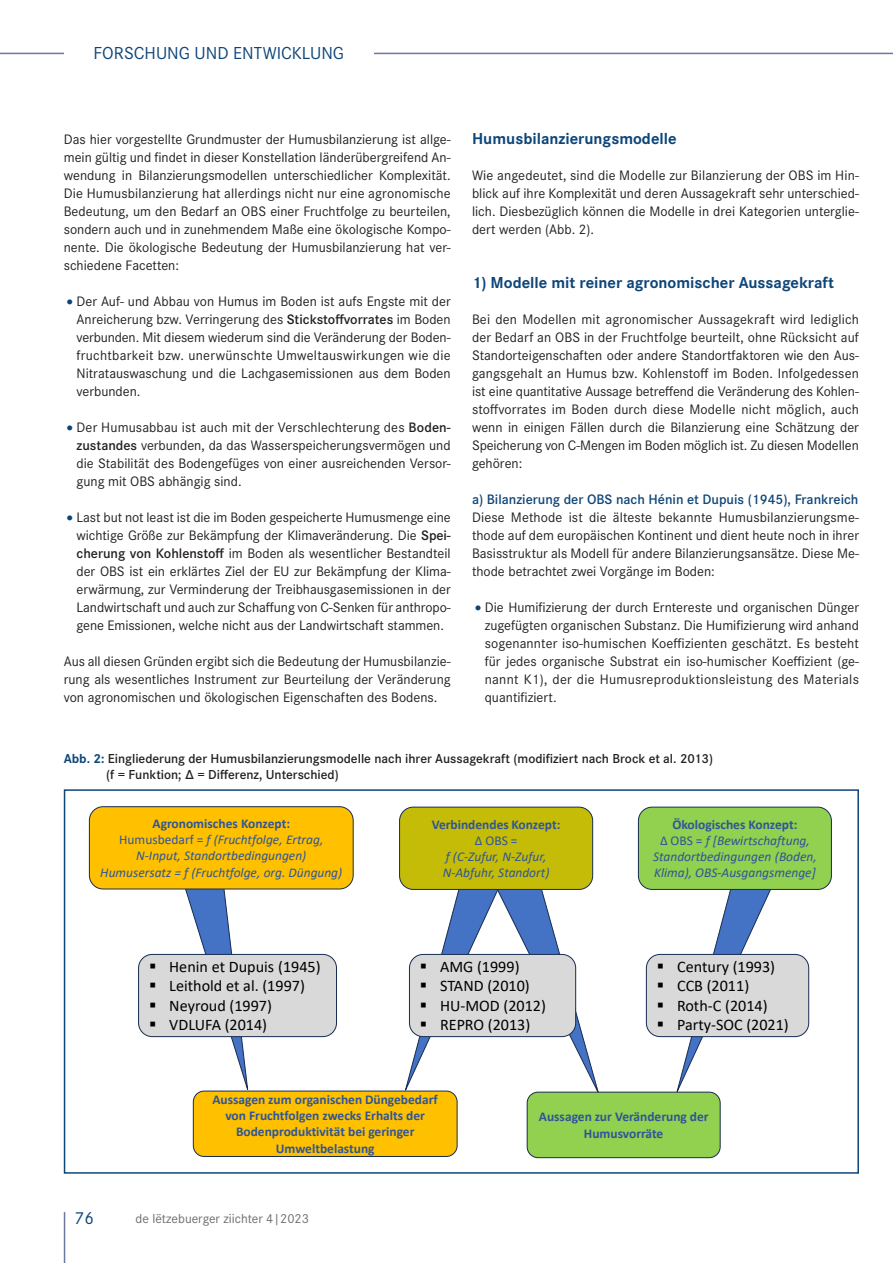
<style>
.page{position:relative;width:893px;height:1263px;background:#fff}
.page>*{position:absolute;margin:0;border:0;box-sizing:border-box;transform-origin:0 0}
.t1{font:18px "Corporate S";color:#0e4578}
.t2{font:700 16.5px "Corporate S";color:#0e4578}
.t3{font:16.2px "Calibri";color:#000}
.t4{font:14.25px/18px "Corporate S";color:#231f20;text-align:justify}
.t5{font:600 14.25px "Corporate S";color:#0e4578}
.t6{font:italic 13.5px/16.2px "Calibri";color:#2f5597;text-align:center}
.t7{font:700 13.5px/16.2px "Calibri";color:#2f5597;text-align:center}
.t8{font:600 13.5px/16.2px "Corporate S";color:#231f20}
.t9{font:13.5px "Corporate S";color:#6c6d70}
.t10{font:13.5px "Calibri";color:#2f5597}
.s1{font-weight:800;font-size:18px;color:#0e4578}
.s2{font-weight:600}
.s3{font-weight:700;color:#0e4578}
.s4{font-weight:700;font-style:normal}
.s5{font-style:normal}
</style>
<div class="page">
<hr style="left:0;top:53px;width:893px;height:1px;background:#6d789f">
<hr style="left:64px;top:1212px;width:1px;height:51px;background:#6d789f">
<div style="left:94px;top:47px;width:250px;height:12px;background:#fff"></div>
<div style="left:64px;top:47px;width:30px;height:12px;background:#fff"></div>
<div style="left:344px;top:47px;width:30px;height:12px;background:#fff"></div>
<svg style="left:402px;top:859px;width:200px;height:243px"></svg>
<svg style="left:674px;top:890px;width:102px;height:210px"></svg>
<svg style="left:182px;top:889px;width:68px;height:209px"></svg>
<div style="left:399px;top:807px;width:194px;height:83px;background:#c5bc07;border:1px solid #172c51;border-radius:14px"></div>
<div style="left:89px;top:806px;width:265px;height:83px;background:#ffc000;border:1px solid #172c51;border-radius:14px"></div>
<div style="left:193px;top:1090px;width:265px;height:67px;background:#ffc000;border:1px solid #172c51;border-radius:11px"></div>
<div style="left:527px;top:1092px;width:193px;height:66px;background:#92d050;border-radius:11px"></div>
<div style="left:527px;top:1092px;width:194px;height:66px;border:1px solid #172c51;border-radius:11px"></div>
<div style="left:638px;top:807px;width:193px;height:82px;background:#92d050;border-radius:14px"></div>
<div style="left:638px;top:807px;width:194px;height:83px;border:1px solid #172c51;border-radius:14px"></div>
<div style="left:138px;top:954px;width:199px;height:83px;background:#d9d9d9;border:1px solid #172c51;border-radius:14px"></div>
<div style="left:409px;top:954px;width:167px;height:83px;background:#d9d9d9;border:1px solid #172c51;border-radius:14px"></div>
<div style="left:646px;top:954px;width:163px;height:82px;background:#d9d9d9;border-radius:14px"></div>
<div style="left:646px;top:954px;width:163px;height:83px;border:1px solid #172c51;border-radius:14px"></div>
<div style="left:64px;top:789px;width:795px;height:385px;border:2px solid #0e4578"></div>
<p class="t1" style="left:94px;top:42px;width:252px">FORSCHUNG UND ENTWICKLUNG</p>
<p class="t4" style="left:64px;top:130px;width:388px">Das hier vorgestellte Grundmuster der Humusbilanzierung ist allge&shy;mein gültig und findet in dieser Konstellation länderübergreifend An&shy;wendung in Bilanzierungsmodellen unterschiedlicher Komplexität.<br>Die Humusbilanzierung hat allerdings nicht nur eine agronomische Bedeutung, um den Bedarf an OBS einer Fruchtfolge zu beurteilen, sondern auch und in zunehmendem Maße eine ökologische Kompo&shy;nente. Die ökologische Bedeutung der Humusbilanzierung hat ver&shy;schiedene Facetten:</p>
<p class="t4" style="left:77px;top:292px;width:376px;text-indent:-13px"><span class="s1">•</span>Der Auf- und Abbau von Humus im Boden ist aufs Engste mit der Anreicherung bzw. Verringerung des <span class="s2">Stickstoffvorrates</span> im Boden verbunden. Mit diesem wiederum sind die Veränderung der Boden&shy;fruchtbarkeit bzw. unerwünschte Umweltauswirkungen wie die Nitratauswaschung und die Lachgasemissionen aus dem Boden verbunden.</p>
<p class="t4" style="left:77px;top:418px;width:376px;text-indent:-13px"><span class="s1">•</span>Der Humusabbau ist auch mit der Verschlechterung des <span class="s2">Boden&shy;zustandes</span> verbunden, da das Wasserspeicherungsvermögen und die Stabilität des Bodengefüges von einer ausreichenden Versor&shy;gung mit OBS abhängig sind.</p>
<p class="t4" style="left:77px;top:508px;width:376px;text-indent:-13px"><span class="s1">•</span>Last but not least ist die im Boden gespeicherte Humusmenge eine wichtige Größe zur Bekämpfung der Klimaveränderung. Die <span class="s2">Spei&shy;cherung von Kohlenstoff</span> im Boden als wesentlicher Bestandteil der OBS ist ein erklärtes Ziel der EU zur Bekämpfung der Klima&shy;erwärmung, zur Verminderung der Treibhausgasemissionen in der Landwirtschaft und auch zur Schaffung von C-Senken für anthropo&shy;gene Emissionen, welche nicht aus der Landwirtschaft stammen.</p>
<p class="t4" style="left:64px;top:652px;width:388px">Aus all diesen Gründen ergibt sich die Bedeutung der Humusbilanzie&shy;rung als wesentliches Instrument zur Beurteilung der Veränderung von agronomischen und ökologischen Eigenschaften des Bodens.</p>
<p class="t2" style="left:472px;top:127px;width:206px">Humusbilanzierungsmodelle</p>
<p class="t4" style="left:472px;top:166px;width:388px">Wie angedeutet, sind die Modelle zur Bilanzierung der OBS im Hin&shy;blick auf ihre Komplexität und deren Aussagekraft sehr unterschied&shy;lich. Diesbezüglich können die Modelle in drei Kategorien unterglie&shy;dert werden (Abb. 2).</p>
<p class="t2" style="left:472px;top:271px;width:364px">1) Modelle mit reiner agronomischer Aussagekraft</p>
<p class="t4" style="left:472px;top:310px;width:388px">Bei den Modellen mit agronomischer Aussagekraft wird lediglich der Bedarf an OBS in der Fruchtfolge beurteilt, ohne Rücksicht auf Standorteigenschaften oder andere Standortfaktoren wie den Aus&shy;gangsgehalt an Humus bzw. Kohlenstoff im Boden. Infolgedessen ist eine quantitative Aussage betreffend die Veränderung des Kohlen&shy;stoffvorrates im Boden durch diese Modelle nicht möglich, auch wenn in einigen Fällen durch die Bilanzierung eine Schätzung der Speicherung von C-Mengen im Boden möglich ist. Zu diesen Modellen gehören:</p>
<p class="t5" style="left:472px;top:490px;width:388px">a) Bilanzierung der OBS nach Hénin et Dupuis (1945), Frankreich</p>
<p class="t4" style="left:472px;top:508px;width:388px">Diese Methode ist die älteste bekannte Humusbilanzierungsme&shy;thode auf dem europäischen Kontinent und dient heute noch in ihrer Basisstruktur als Modell für andere Bilanzierungsansätze. Diese Me&shy;thode betrachtet zwei Vorgänge im Boden:</p>
<p class="t4" style="left:485px;top:598px;width:376px;text-indent:-13px"><span class="s1">•</span>Die Humifizierung der durch Erntereste und organischen Dünger zugefügten organischen Substanz. Die Humifizierung wird anhand sogenannter iso-humischen Koeffizienten geschätzt. Es besteht für jedes organische Substrat ein iso-humischer Koeffizient (ge&shy;nannt K1), der die Humusreproduktionsleistung des Materials quantifiziert.</p>
<p class="t8" style="left:106px;top:749px;width:608px;text-indent:-43px"><span class="s3">Abb. 2:</span> Eingliederung der Humusbilanzierungsmodelle nach ihrer Aussagekraft (modifiziert nach Brock et al. 2013) (f = Funktion; Δ = Differenz, Unterschied)</p>
<p class="t6" style="left:100px;top:815px;width:243px"><span class="s4">Agronomisches Konzept:<br></span><span class="s5">Humusbedarf =</span> f (Fruchtfolge, Ertrag, N-Input, Standortbedingungen)<br>Humusersatz = f (Fruchtfolge, org. Düngung)</p>
<p class="t3" style="left:149px;top:955px;width:173px">▪ Henin et Dupuis (1945)</p>
<p class="t3" style="left:149px;top:974px;width:157px">▪ Leithold et al. (1997)</p>
<p class="t3" style="left:149px;top:994px;width:124px">▪ Neyroud (1997)</p>
<p class="t3" style="left:149px;top:1013px;width:120px">▪ VDLUFA (2014)</p>
<p class="t7" style="left:432px;top:816px;width:130px">Verbindendes Konzept:</p>
<p class="t10" style="left:475px;top:831px;width:44px">Δ OBS =</p>
<p class="t6" style="left:443px;top:848px;width:108px;text-align:left">f (C-Zufur, N-Zufur,<br>N-Abfuhr, Standort)</p>
<p class="t3" style="left:420px;top:955px;width:101px">▪ AMG (1999)</p>
<p class="t3" style="left:420px;top:974px;width:111px">▪ STAND (2010)</p>
<p class="t3" style="left:420px;top:994px;width:128px">▪ HU-MOD (2012)</p>
<p class="t3" style="left:420px;top:1013px;width:112px">▪ REPRO (2013)</p>
<p class="t6" style="left:653px;top:815px;width:165px"><span class="s4">Ökologisches Konzept:<br></span><span class="s5">Δ OBS =</span> f [Bewirtschaftung,<br>Standortbedingungen (Boden,<br>Klima), OBS-Ausgangsmenge]</p>
<p class="t3" style="left:657px;top:955px;width:120px">▪ Century (1993)</p>
<p class="t3" style="left:657px;top:974px;width:94px">▪ CCB (2011)</p>
<p class="t3" style="left:657px;top:994px;width:112px">▪ Roth-C (2014)</p>
<p class="t3" style="left:657px;top:1013px;width:133px">▪ Party-SOC (2021)</p>
<p class="t7" style="left:212px;top:1091px;width:227px">Aussagen zum organischen Düngebedarf von Fruchtfolgen zwecks Erhalts der<br>Bodenproduktivität bei geringer<br>Umweltbelastung</p>
<p class="t1" style="left:75px;top:1206px;width:21px">76</p>
<p class="t9" style="left:136px;top:1209px;width:175px">de lëtzebuerger ziichter 4|2023</p>
<p class="t7" style="left:539px;top:1108px;width:171px">Aussagen zur Veränderung der<br>Humusvorräte</p>
</div>
